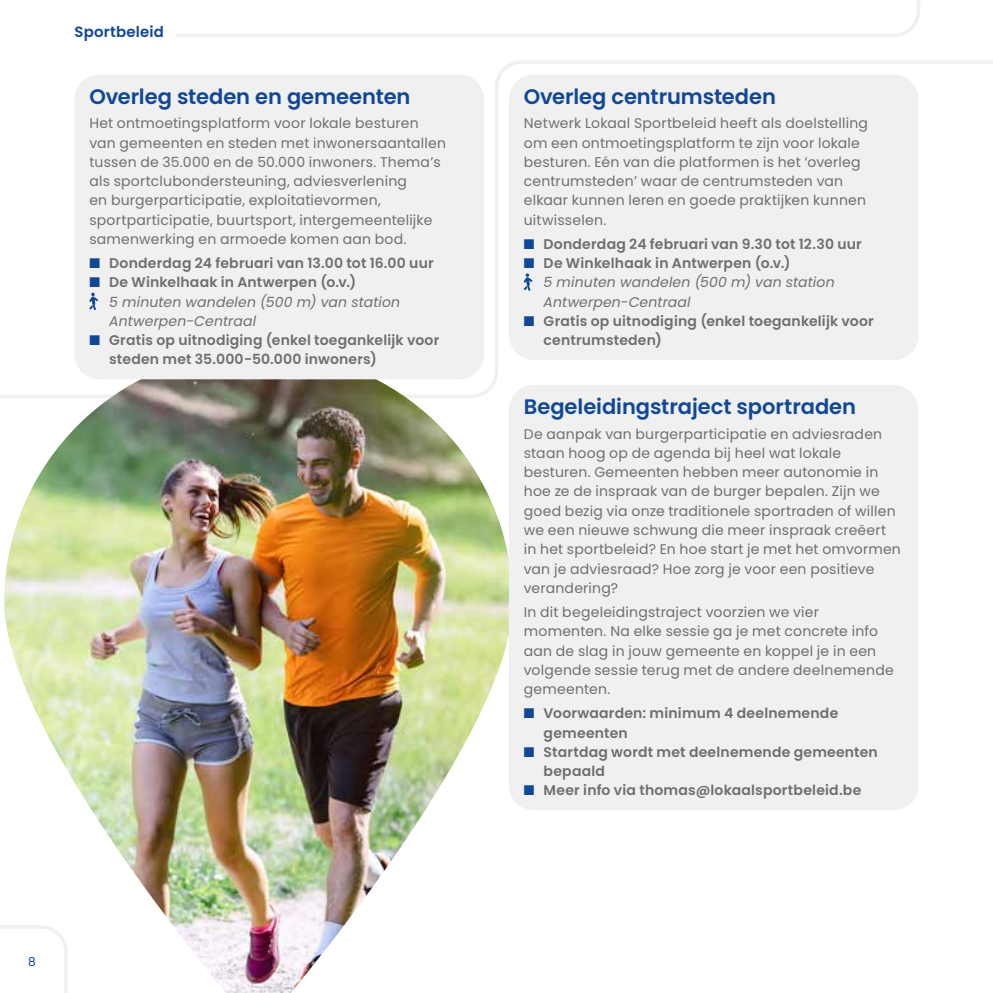
<style>
.page{position:relative;width:993px;height:993px;background:#fff}
.page>*{position:absolute;margin:0;border:0;box-sizing:border-box;transform-origin:0 0}
.t1{font:600 21px "Poppins";color:#104798}
.t2{font:600 14.88px "Poppins";letter-spacing:.015em;color:#104798}
.t3{font:14px/19.2px "Poppins";letter-spacing:.015em;color:#706f6f}
.t4{font:600 14px/19.2px "Poppins";letter-spacing:.015em;color:#706f6f}
.t5{font:italic 14px/19.2px "Poppins";letter-spacing:.01em;color:#706f6f}
.t6{font:12.25px "Poppins";color:#104798}
.s1{color:#104798}
.s2{font-weight:600;font-style:normal}
</style>
<div class="page">
<svg style="left:0;top:60px;width:992px;height:339px"></svg>
<img style="left:4px;top:350px;width:508px;height:642px">
<svg style="left:177px;top:0;width:743px;height:37px"></svg>
<div style="left:74px;top:74px;width:410px;height:305px;background:#f0f0f0;border-radius:25px"></div>
<div style="left:508px;top:74px;width:410px;height:286px;background:#f0f0f0;border-radius:25px"></div>
<div style="left:508px;top:385px;width:410px;height:425px;background:#f0f0f0;border-radius:25px"></div>
<svg style="left:89px;top:292px;width:9px;height:18px"></svg>
<svg style="left:523px;top:273px;width:10px;height:18px"></svg>
<svg style="left:0;top:923px;width:69px;height:69px"></svg>
<p class="t2" style="left:74px;top:23px;width:91px">Sportbeleid</p>
<h1 class="t1" style="left:89px;top:84px;width:322px">Overleg steden en gemeenten</h1>
<p class="t3" style="left:89px;top:114px;width:358px">Het ontmoetingsplatform voor lokale besturen van gemeenten en steden met inwonersaantallen tussen de 35.000 en de 50.000 inwoners. Thema’s als sportclubondersteuning, adviesverlening<br>en burgerparticipatie, exploitatievormen, sportparticipatie, buurtsport, intergemeentelijke samenwerking en armoede komen aan bod.</p>
<p class="t4" style="left:89px;top:253px;width:346px"><span class="s1">■</span> Donderdag 24 februari van 13.00 tot 16.00 uur</p>
<p class="t5" style="left:109px;top:273px;width:292px;text-indent:-20px"><span class="s1">■</span> <span class="s2">De Winkelhaak in Antwerpen (o.v.)<br></span>5 minuten wandelen (500 m) van station<br>Antwerpen-Centraal</p>
<p class="t4" style="left:109px;top:330px;width:331px;text-indent:-20px"><span class="s1">■</span> Gratis op uitnodiging (enkel toegankelijk voor steden met 35.000-50.000 inwoners)</p>
<p class="t6" style="left:28px;top:954px;width:9px">8</p>
<h1 class="t1" style="left:523px;top:84px;width:253px">Overleg centrumsteden</h1>
<p class="t3" style="left:523px;top:114px;width:345px">Netwerk Lokaal Sportbeleid heeft als doelstelling om een ontmoetingsplatform te zijn voor lokale besturen. Eén van die platformen is het ‘overleg centrumsteden’ waar de centrumsteden van elkaar kunnen leren en goede praktijken kunnen uitwisselen.</p>
<p class="t4" style="left:523px;top:234px;width:339px"><span class="s1">■</span> Donderdag 24 februari van 9.30 tot 12.30 uur</p>
<p class="t5" style="left:543px;top:253px;width:292px;text-indent:-20px"><span class="s1">■</span> <span class="s2">De Winkelhaak in Antwerpen (o.v.)<br></span>5 minuten wandelen (500 m) van station<br>Antwerpen-Centraal</p>
<p class="t4" style="left:543px;top:311px;width:331px;text-indent:-20px"><span class="s1">■</span> Gratis op uitnodiging (enkel toegankelijk voor centrumsteden)</p>
<h1 class="t1" style="left:523px;top:395px;width:333px">Begeleidingstraject sportraden</h1>
<p class="t3" style="left:523px;top:424px;width:378px">De aanpak van burgerparticipatie en adviesraden staan hoog op de agenda bij heel wat lokale besturen. Gemeenten hebben meer autonomie in hoe ze de inspraak van de burger bepalen. Zijn we goed bezig via onze traditionele sportraden of willen we een nieuwe schwung die meer inspraak creëert in het sportbeleid? En hoe start je met het omvormen van je adviesraad? Hoe zorg je voor een positieve verandering?</p>
<p class="t3" style="left:523px;top:602px;width:371px">In dit begeleidingstraject voorzien we vier momenten. Na elke sessie ga je met concrete info aan de slag in jouw gemeente en koppel je in een volgende sessie terug met de andere deelnemende gemeenten.</p>
<p class="t4" style="left:543px;top:703px;width:296px;text-indent:-20px"><span class="s1">■</span> Voorwaarden: minimum 4 deelnemende gemeenten</p>
<p class="t4" style="left:543px;top:742px;width:335px;text-indent:-20px"><span class="s1">■</span> Startdag wordt met deelnemende gemeenten bepaald</p>
<p class="t4" style="left:523px;top:780px;width:339px"><span class="s1">■</span> Meer info via thomas@lokaalsportbeleid.be</p>
</div>
